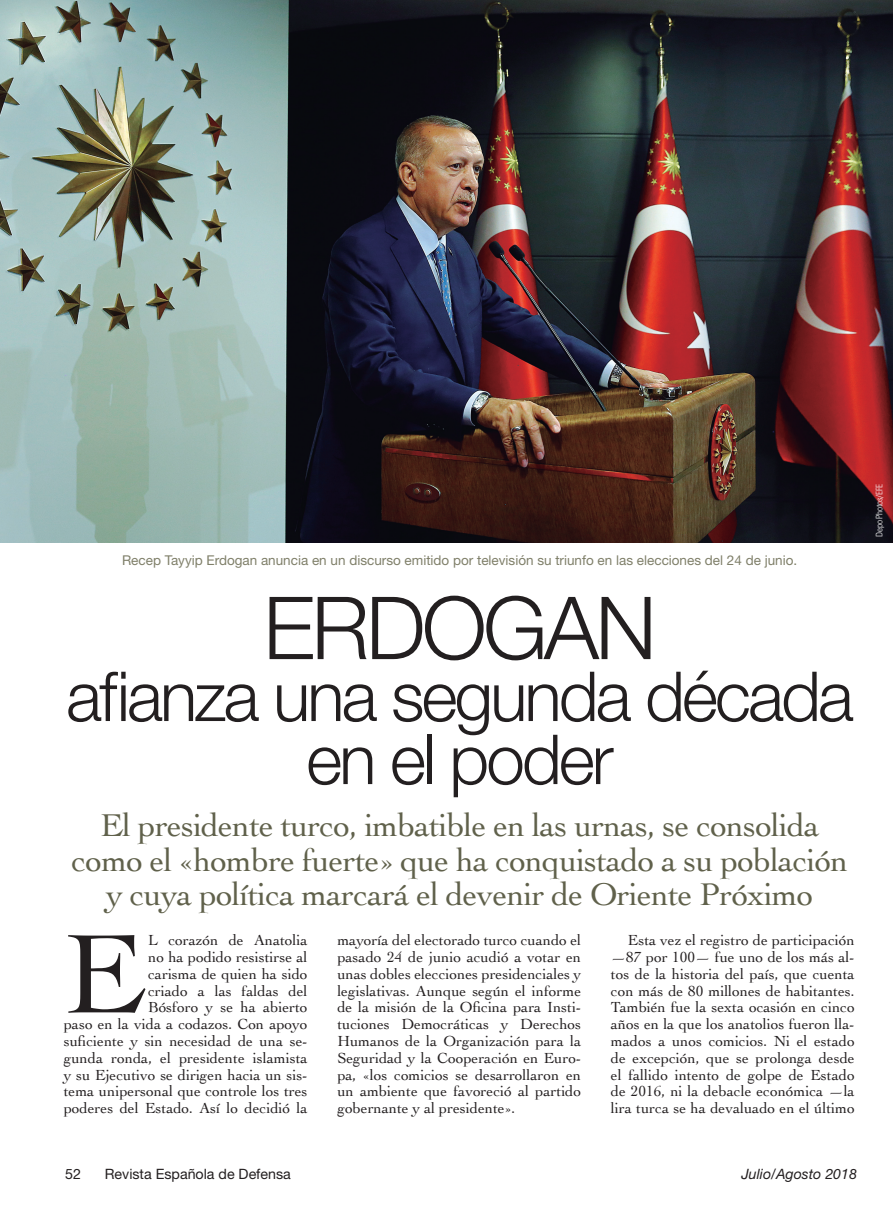
<style>
.page{position:relative;width:893px;height:1217px;background:#fff}
.page>*{position:absolute;margin:0;border:0;box-sizing:border-box;transform-origin:0 0}
.t1{font:118.05px "Cochin";color:#231f20}
.t2{font:300 87px "Helvetica Neue";letter-spacing:-.04em;color:#231f20}
.t3{font:300 69px/63px "Helvetica Neue";letter-spacing:-.04em;color:#231f20;text-align:center}
.t4{font:33px/34.5px "Cochin";letter-spacing:-.02em;color:#60614b;text-align:center}
.t5{font:15.3px/16.8px "Cochin";color:#231f20;text-align:justify}
.t6{font:14.25px "Helvetica Neue";color:#231f20}
.t7{font:italic 14.25px "Helvetica Neue";color:#231f20}
.t8{font:13.5px "Helvetica Neue";color:#7f7f69}
.t9{font:300 condensed 9px "Univers";letter-spacing:-.02em;color:#fff}
</style>
<div class="page">
<img style="left:0;top:0;width:893px;height:542px">
<p class="t8" style="left:122px;top:551px;width:677px">Recep Tayyip Erdogan anuncia en un discurso emitido por televisión su triunfo en las elecciones del 24 de junio.</p>
<h2 class="t2" style="left:263px;top:574px;width:395px">Erdogan</h2>
<h3 class="t3" style="left:66px;top:663px;width:789px">afianza una segunda década en el poder</h3>
<h3 class="t4" style="left:72px;top:806px;width:778px">El presidente turco, imbatible en las urnas, se consolida como el «hombre fuerte» que ha conquistado a su población y cuya política marcará el devenir de Oriente Próximo</h3>
<p class="t5" style="left:64px;top:930px;width:245px;text-align:right">l corazón de Anatolia<br>no ha podido resistirse al<br>carisma de quien ha sido<br>criado a las faldas del<br>Bósforo y se ha abierto<br>paso en la vida a codazos. Con apoyo suficiente y sin necesidad de una se&shy;gunda ronda, el presidente islamista y su Ejecutivo se dirigen hacia un sis&shy;tema unipersonal que controle los tres poderes del Estado. Así lo decidió la</p>
<h1 class="t1" style="left:64px;top:894px;width:82px">E</h1>
<p class="t5" style="left:337px;top:930px;width:245px">mayoría del electorado turco cuando el pasado 24 de junio acudió a votar en unas dobles elecciones presidenciales y legislativas. Aunque según el informe de la misión de la Oficina para Insti&shy;tuciones Democráticas y Derechos Humanos de la Organización para la Seguridad y la Cooperación en Euro&shy;pa, «los comicios se desarrollaron en un ambiente que favoreció al partido gobernante y al presidente».</p>
<p class="t5" style="left:611px;top:930px;width:245px;text-indent:17px">Esta vez el registro de participación —87 por 100— fue uno de los más al&shy;tos de la historia del país, que cuenta con más de 80 millones de habitantes.<br>También fue la sexta ocasión en cinco años en la que los anatolios fueron lla&shy;mados a unos comicios. Ni el estado de excepción, que se prolonga desde el fallido intento de golpe de Estado de 2016, ni la debacle económica —la lira turca se ha devaluado en el último</p>
<p class="t9" style="left:874px;top:537px;width:54px;rotate:-90deg">Depo Photos/EFE</p>
<p class="t6" style="left:65px;top:1164px;width:17px">52</p>
<p class="t6" style="left:105px;top:1164px;width:188px">Revista Española de Defensa</p>
<p class="t7" style="left:741px;top:1164px;width:117px">Julio/Agosto 2018</p>
</div>
